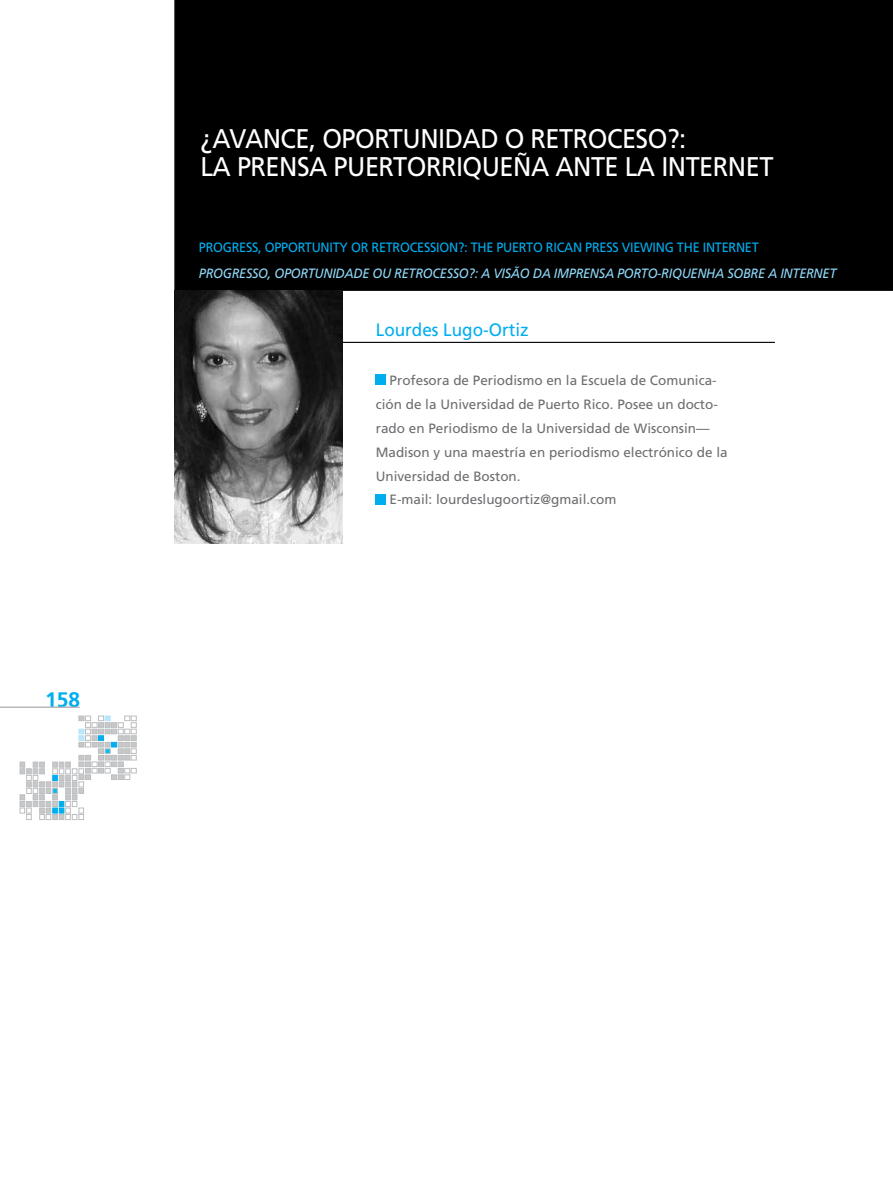
<style>
.page{position:relative;width:893px;height:1191px;background:#fff}
.page>*{position:absolute;margin:0;border:0;box-sizing:border-box;transform-origin:0 0}
.t1{font:27px/28.5px "Frutiger";letter-spacing:-.02em;color:#fff;scale:.94 1}
.t2{font:700 21px "Frutiger";color:#00aeef}
.t3{font:18px "Frutiger";color:#00aeef;scale:.95 1}
.t4{font:13.5px/24px "Frutiger";color:#6d6e71}
.t5{font:italic 13.5px/26.2px "Frutiger";letter-spacing:-.02em;color:#8ed8f8;scale:.94 1}
.s1{font-style:normal;color:#00aeef}
</style>
<div class="page">
<svg style="left:20px;top:716px;width:116px;height:103px"></svg>
<hr style="left:0;top:707px;width:80px;height:1px;background:#b1b4b6">
<hr style="left:892px;top:0;width:1px;height:1106px;background:#b9e6fa">
<div style="left:174px;top:0;width:719px;height:291px;background:#000"></div>
<div style="left:376px;top:374px;width:10px;height:10px;background:#00aeef"></div>
<div style="left:376px;top:494px;width:10px;height:10px;background:#00aeef"></div>
<hr style="left:333px;top:342px;width:442px;height:1px;background:#000">
<img style="left:174px;top:291px;width:169px;height:252px">
<p class="t2" style="left:45px;top:687px;width:37px">158</p>
<p class="t1" style="left:200px;top:124px;width:611px">¿AVANCE, OPORTUNIDAD O RETROCESO?:<br>LA PRENSA PUERTORRIQUEÑA ANTE LA INTERNET</p>
<p class="t5" style="left:199px;top:234px;width:680px"><span class="s1">PROGRESS, OPPORTUNITY OR RETROCESSION?: THE PUERTO RICAN PRESS VIEWING THE INTERNET<br></span>PROGRESSO, OPORTUNIDADE OU RETROCESSO?: A VISÃO DA IMPRENSA PORTO-RIQUENHA SOBRE A INTERNET</p>
<p class="t3" style="left:376px;top:319px;width:163px">Lourdes Lugo-Ortiz</p>
<p class="t4" style="left:376px;top:369px;width:353px;text-indent:14px">Profesora de Periodismo en la Escuela de Comunica&shy;ción de la Universidad de Puerto Rico. Posee un docto&shy;rado en Periodismo de la Universidad de Wisconsin— Madison y una maestría en periodismo electrónico de la Universidad de Boston.</p>
<p class="t4" style="left:390px;top:487px;width:228px">E-mail: lourdeslugoortiz@gmail.com</p>
</div>
